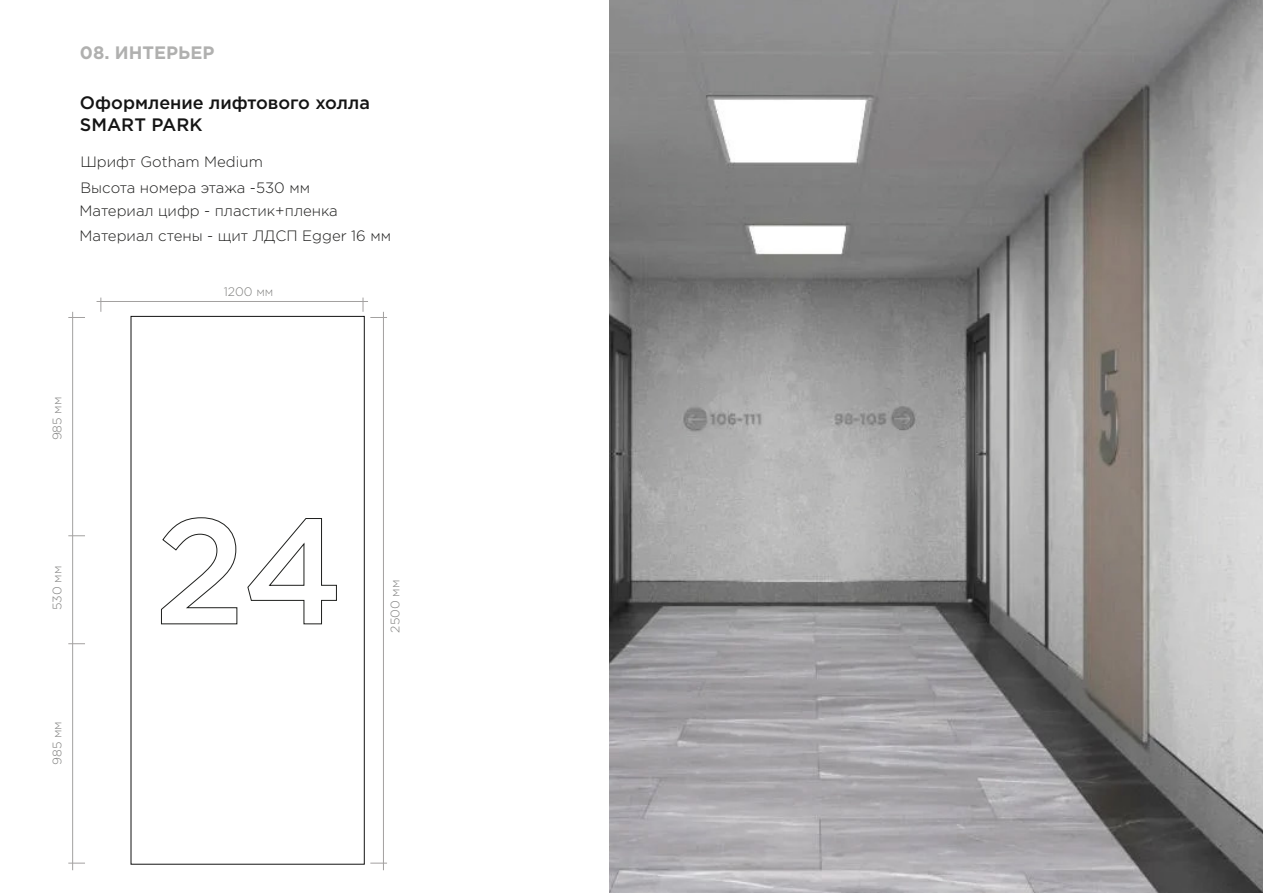
<style>
.page{position:relative;width:1263px;height:893px;background:#fff}
.page>*{position:absolute;margin:0;border:0;box-sizing:border-box;transform-origin:0 0}
.t1{font:500 18px/21.6px "Gotham Pro";color:#141414}
.t2{font:700 18px "Gotham Pro";color:#b0b0af}
.t3{font:300 15px/25.5px "Gotham Pro";color:#1d1d1c}
.t4{font:300 12.3px "Gotham Pro";color:#80807f}
</style>
<div class="page">
<img style="left:609px;top:0;width:654px;height:893px">
<svg style="left:101px;top:298px;width:1px;height:14px"></svg>
<svg style="left:363px;top:298px;width:1px;height:14px"></svg>
<hr style="left:97px;top:301px;width:271px;height:1px;background:#a3a1a0">
<svg style="left:370px;top:317px;width:17px;height:1px"></svg>
<svg style="left:370px;top:863px;width:17px;height:1px"></svg>
<svg style="left:68px;top:863px;width:17px;height:1px"></svg>
<svg style="left:68px;top:643px;width:17px;height:1px"></svg>
<svg style="left:68px;top:535px;width:17px;height:1px"></svg>
<svg style="left:68px;top:317px;width:17px;height:1px"></svg>
<hr style="left:383px;top:312px;width:1px;height:558px;background:#a3a1a0">
<hr style="left:72px;top:312px;width:1px;height:558px;background:#a3a1a0">
<div style="left:131px;top:316px;width:234px;height:549px;border:1px solid #131313"></div>
<svg style="left:161px;top:517px;width:76px;height:107px"></svg>
<svg style="left:247px;top:518px;width:90px;height:106px"></svg>
<p class="t2" style="left:80px;top:43px;width:136px">08. ИНТЕРЬЕР</p>
<p class="t1" style="left:80px;top:91px;width:291px">Оформление лифтового холла<br>SMART PARK</p>
<p class="t3" style="left:80px;top:150px;width:231px">Шрифт Gotham Medium<br>Высота номера этажа -530 мм</p>
<p class="t3" style="left:80px;top:199px;width:313px;line-height:25px">Материал цифр - пластик+пленка<br>Материал стены - щит ЛДСП Egger 16 мм</p>
<p class="t4" style="left:224px;top:285px;width:51px">1200 мм</p>
<p class="t4" style="left:50px;top:440px;width:45px;rotate:-90deg">985 мм</p>
<p class="t4" style="left:50px;top:610px;width:46px;rotate:-90deg">530 мм</p>
<p class="t4" style="left:50px;top:765px;width:45px;rotate:-90deg">985 мм</p>
<p class="t4" style="left:388px;top:633px;width:55px;rotate:-90deg">2500 мм</p>
</div>
